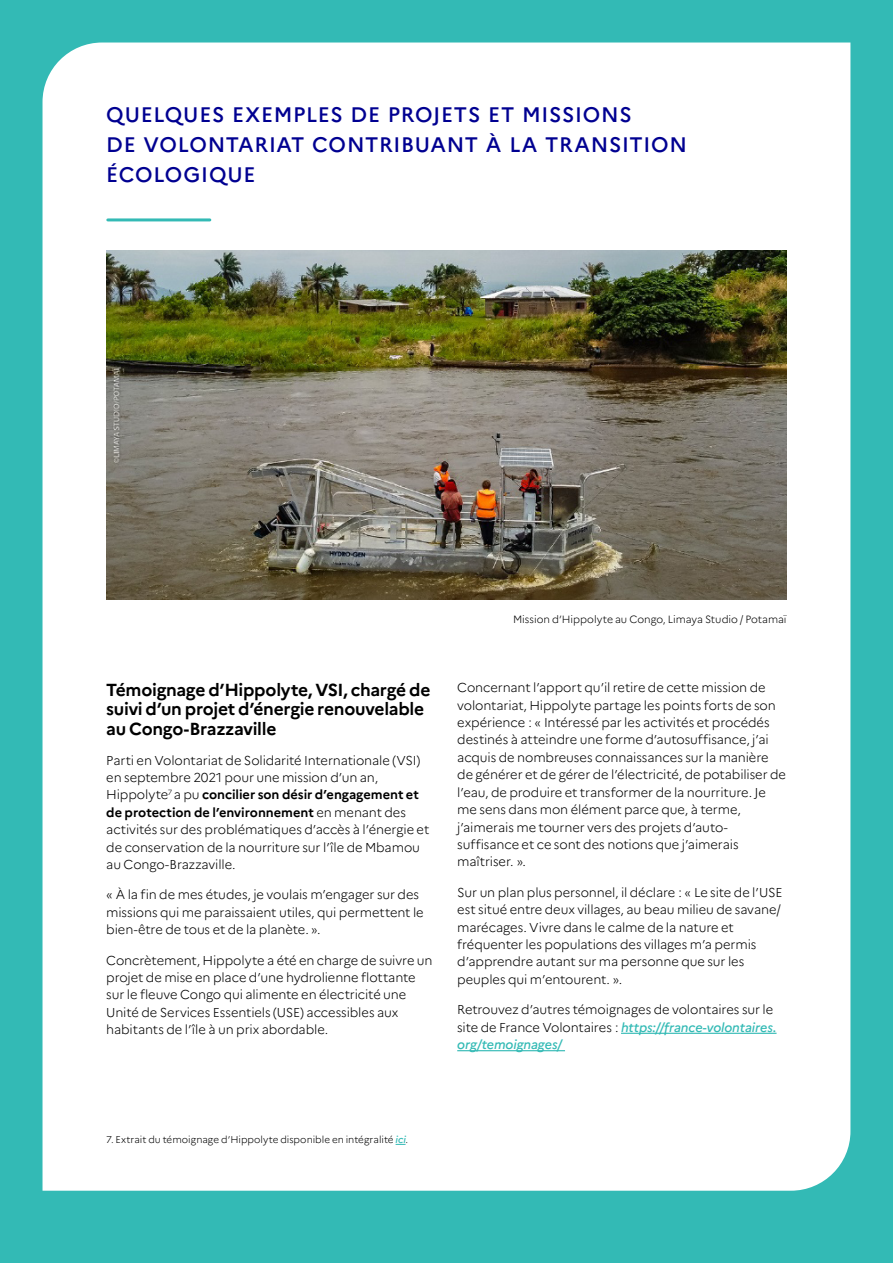
<style>
.page{position:relative;width:893px;height:1263px;background:#33bab5}
.page>*{position:absolute;margin:0;border:0;box-sizing:border-box;transform-origin:0 0}
.t1{font:500 21px/30px "Marianne";letter-spacing:.03em;color:#000091}
.t2{font:700 17.4px/19.6px "Marianne";letter-spacing:-.015em;color:#000}
.t3{font:300 12.9px/17.4px "Marianne";letter-spacing:-.01em;color:#000}
.t4{font:300 10.5px "Marianne";letter-spacing:-.005em;color:#000}
.t5{font:300 9.9px "Marianne";color:#000}
.s1{font-weight:700}
.s2{font-weight:500;font-style:italic;color:#33bab5}
</style>
<div class="page">
<div style="left:43px;top:43px;width:807px;height:1148px;background:#fff"></div>
<img style="left:106px;top:251px;width:681px;height:349px">
<hr style="left:108px;top:218px;width:102px;height:3px;background:#33bab5">
<hr style="left:621px;top:1033px;width:156px;height:1px;background:#33bab5">
<hr style="left:457px;top:1050px;width:108px;height:1px;background:#33bab5">
<h1 class="t1" style="left:106px;top:98px;width:582px">QUELQUES EXEMPLES DE PROJETS ET MISSIONS<br>DE VOLONTARIAT CONTRIBUANT À LA TRANSITION<br>ÉCOLOGIQUE</h1>
<h2 class="t2" style="left:106px;top:678px;width:326px">Témoignage d’Hippolyte, VSI, chargé de suivi d’un projet d’énergie renouvelable au Congo-Brazzaville</h2>
<p class="t3" style="left:106px;top:750px;width:325px">Parti en Volontariat de Solidarité Internationale (VSI) en septembre 2021 pour une mission d’un an, Hippolyte<sup>7</sup> a pu <span class="s1">concilier son désir d’engagement et de protection de l’environnement</span> en menant des activités sur des problématiques d’accès à l’énergie et de conservation de la nourriture sur l’île de Mbamou au Congo-Brazzaville.</p>
<p class="t3" style="left:106px;top:885px;width:319px">« À la fin de mes études, je voulais m’engager sur des missions qui me paraissaient utiles, qui permettent le bien-être de tous et de la planète. ».</p>
<p class="t3" style="left:106px;top:950px;width:328px">Concrètement, Hippolyte a été en charge de suivre un projet de mise en place d’une hydrolienne flottante sur le fleuve Congo qui alimente en électricité une Unité de Services Essentiels (USE) accessibles aux habitants de l’île à un prix abordable.</p>
<p class="t4" style="left:513px;top:611px;width:275px">Mission d’Hippolyte au Congo, Limaya Studio / Potamaï</p>
<p class="t3" style="left:457px;top:678px;width:330px">Concernant l’apport qu’il retire de cette mission de volontariat, Hippolyte partage les points forts de son expérience : « Intéressé par les activités et procédés destinés à atteindre une forme d’autosuffisance, j’ai acquis de nombreuses connaissances sur la manière de générer et de gérer de l’électricité, de potabiliser de l’eau, de produire et transformer de la nourriture. Je me sens dans mon élément parce que, à terme, j’aimerais me tourner vers des projets d’auto&shy;suffisance et ce sont des notions que j’aimerais maîtriser. ».</p>
<p class="t3" style="left:457px;top:882px;width:327px">Sur un plan plus personnel, il déclare : « Le site de l’USE est situé entre deux villages, au beau milieu de savane/ marécages. Vivre dans le calme de la nature et fréquenter les populations des villages m’a permis d’apprendre autant sur ma personne que sur les peuples qui m’entourent. ».</p>
<p class="t3" style="left:457px;top:1000px;width:321px">Retrouvez d’autres témoignages de volontaires sur le site de France Volontaires : <span class="s2">https://france-volontaires. org/temoignages/</span></p>
<p class="t5" style="left:106px;top:1132px;width:303px">7. Extrait du témoignage d’Hippolyte disponible en intégralité <span class="s2">ici</span>.</p>
</div>
